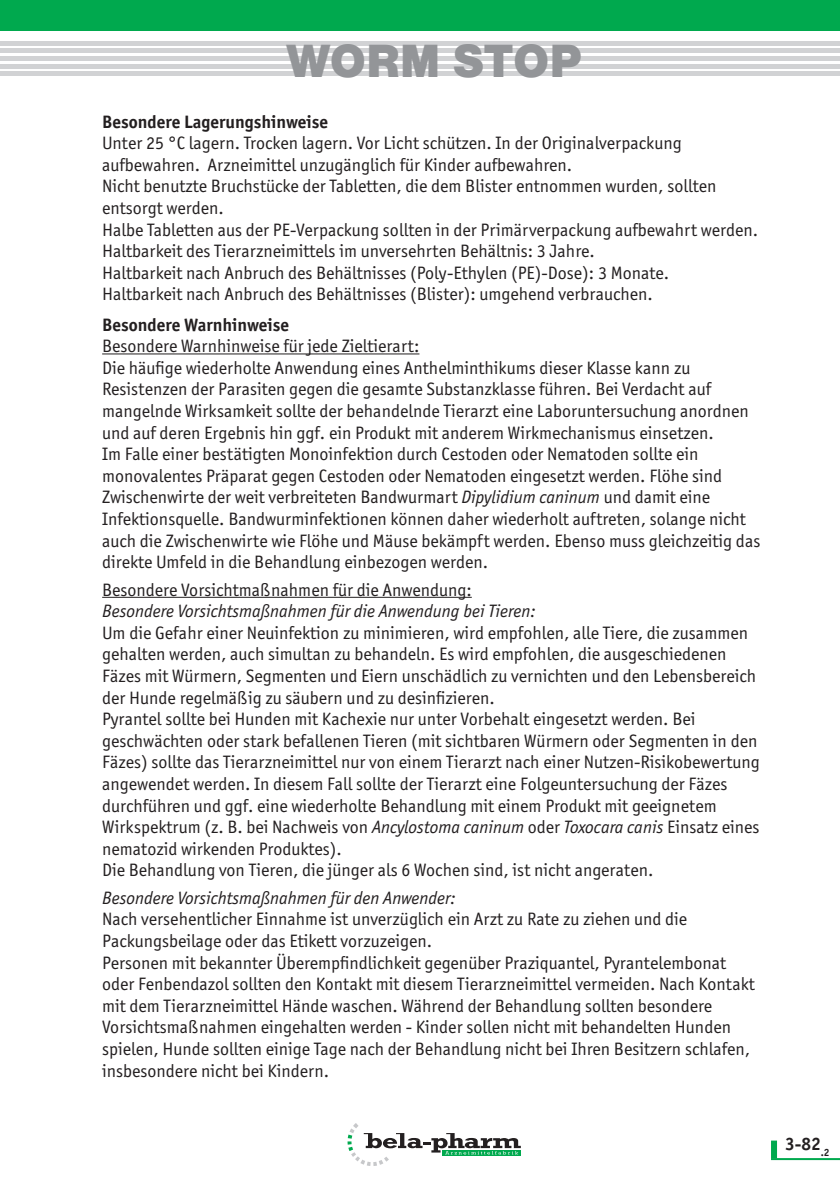
<style>
.page{position:relative;width:840px;height:1191px;background:#fff}
.page>*{position:absolute;margin:0;border:0;box-sizing:border-box;transform-origin:0 0}
.Produktname{font:48px "Nimbus San D Blac";color:#939598}
.Fließtext{font:18px/21.6px "Officina San Itc T";color:#231f20}
.Fließtext-2{font:italic 18px "Officina San Itc T";color:#231f20}
.Ü-Absatz{font:700 18px "Officina San Itc T";color:#231f20}
.Fließtext-3{font:700 18px "Officina San Itc T";color:#231f20}
.s1{font-style:italic}
</style>
<div class="page">
<svg style="left:347px;top:1123px;width:173px;height:43px"></svg>
<svg style="left:771px;top:1140px;width:5px;height:18px"></svg>
<hr style="left:770px;top:1158px;width:69px;height:2px;background:#00a94e">
<hr style="left:0;top:41px;width:839px;height:4px;background:#d1d2d4">
<hr style="left:0;top:49px;width:839px;height:4px;background:#d1d2d4">
<hr style="left:0;top:56px;width:839px;height:4px;background:#d1d2d4">
<hr style="left:0;top:64px;width:839px;height:4px;background:#d1d2d4">
<hr style="left:0;top:72px;width:839px;height:4px;background:#d1d2d4">
<div style="left:0;top:0;width:839px;height:31px;background:#00a94e"></div>
<hr style="left:102px;top:353px;width:317px;height:1px;background:#231f20">
<hr style="left:102px;top:597px;width:369px;height:1px;background:#231f20">
<p class="Produktname" style="left:286px;top:32px;width:296px">WORM STOP</p>
<p class="Fließtext-3" style="left:102px;top:110px;width:227px">Besondere Lagerungshinweise</p>
<p class="Fließtext" style="left:102px;top:132px;width:580px">Unter 25 °C lagern. Trocken lagern. Vor Licht schützen. In der Originalverpackung aufbewahren. Arzneimittel unzugänglich für Kinder aufbewahren.</p>
<p class="Fließtext" style="left:102px;top:175px;width:615px">Nicht benutzte Bruchstücke der Tabletten, die dem Blister entnommen wurden, sollten</p>
<p class="Fließtext" style="left:102px;top:197px;width:123px">entsorgt werden.</p>
<p class="Fließtext" style="left:102px;top:219px;width:657px">Halbe Tabletten aus der PE-Verpackung sollten in der Primärverpackung aufbewahrt werden.<br>Haltbarkeit des Tierarzneimittels im unversehrten Behältnis: 3 Jahre.</p>
<p class="Fließtext" style="left:102px;top:262px;width:568px">Haltbarkeit nach Anbruch des Behältnisses (Poly-Ethylen (PE)-Dose): 3 Monate.</p>
<p class="Fließtext" style="left:102px;top:283px;width:552px">Haltbarkeit nach Anbruch des Behältnisses (Blister): umgehend verbrauchen.</p>
<p class="Ü-Absatz" style="left:102px;top:313px;width:188px">Besondere Warnhinweise</p>
<p class="Fließtext" style="left:102px;top:335px;width:318px">Besondere Warnhinweise für jede Zieltierart:</p>
<p class="Fließtext" style="left:102px;top:357px;width:659px">Die häufige wiederholte Anwendung eines Anthelminthikums dieser Klasse kann zu Resistenzen der Parasiten gegen die gesamte Substanzklasse führen. Bei Verdacht auf mangelnde Wirksamkeit sollte der behandelnde Tierarzt eine Laboruntersuchung anordnen und auf deren Ergebnis hin ggf. ein Produkt mit anderem Wirkmechanismus einsetzen.<br>Im Falle einer bestätigten Monoinfektion durch Cestoden oder Nematoden sollte ein monovalentes Präparat gegen Cestoden oder Nematoden eingesetzt werden. Flöhe sind Zwischenwirte der weit verbreiteten Bandwurmart <span class="s1">Dipylidium caninum</span> und damit eine Infektionsquelle. Bandwurminfektionen können daher wiederholt auftreten, solange nicht auch die Zwischenwirte wie Flöhe und Mäuse bekämpft werden. Ebenso muss gleichzeitig das direkte Umfeld in die Behandlung einbezogen werden.</p>
<p class="Fließtext" style="left:102px;top:578px;width:371px">Besondere Vorsichtmaßnahmen für die Anwendung:</p>
<p class="Fließtext-2" style="left:102px;top:601px;width:435px">Besondere Vorsichtsmaßnahmen für die Anwendung bei Tieren:</p>
<p class="Fließtext" style="left:102px;top:622px;width:655px">Um die Gefahr einer Neuinfektion zu minimieren, wird empfohlen, alle Tiere, die zusammen gehalten werden, auch simultan zu behandeln. Es wird empfohlen, die ausgeschiedenen Fäzes mit Würmern, Segmenten und Eiern unschädlich zu vernichten und den Lebensbereich der Hunde regelmäßig zu säubern und zu desinfizieren.</p>
<p class="Fließtext" style="left:102px;top:708px;width:659px">Pyrantel sollte bei Hunden mit Kachexie nur unter Vorbehalt eingesetzt werden. Bei geschwächten oder stark befallenen Tieren (mit sichtbaren Würmern oder Segmenten in den Fäzes) sollte das Tierarzneimittel nur von einem Tierarzt nach einer Nutzen-Risikobewertung angewendet werden. In diesem Fall sollte der Tierarzt eine Folgeuntersuchung der Fäzes durchführen und ggf. eine wiederholte Behandlung mit einem Produkt mit geeignetem Wirkspektrum (z. B. bei Nachweis von <span class="s1">Ancylostoma caninum</span> oder <span class="s1">Toxocara canis</span> Einsatz eines nematozid wirkenden Produktes).</p>
<p class="Fließtext" style="left:102px;top:859px;width:552px">Die Behandlung von Tieren, die jünger als 6 Wochen sind, ist nicht angeraten.</p>
<p class="Fließtext-2" style="left:102px;top:887px;width:355px">Besondere Vorsichtsmaßnahmen für den Anwender:</p>
<p class="Fließtext" style="left:102px;top:908px;width:586px">Nach versehentlicher Einnahme ist unverzüglich ein Arzt zu Rate zu ziehen und die<br>Packungsbeilage oder das Etikett vorzuzeigen.</p>
<p class="Fließtext" style="left:102px;top:951px;width:653px">Personen mit bekannter Überempfindlichkeit gegenüber Praziquantel, Pyrantelembonat oder Fenbendazol sollten den Kontakt mit diesem Tierarzneimittel vermeiden. Nach Kontakt mit dem Tierarzneimittel Hände waschen. Während der Behandlung sollten besondere Vorsichtsmaßnahmen eingehalten werden - Kinder sollen nicht mit behandelten Hunden spielen, Hunde sollten einige Tage nach der Behandlung nicht bei Ihren Besitzern schlafen, insbesondere nicht bei Kindern.</p>
<p class="Ü-Absatz" style="left:784px;top:1132px;width:46px">3-82<sub>.2</sub></p>
</div>
